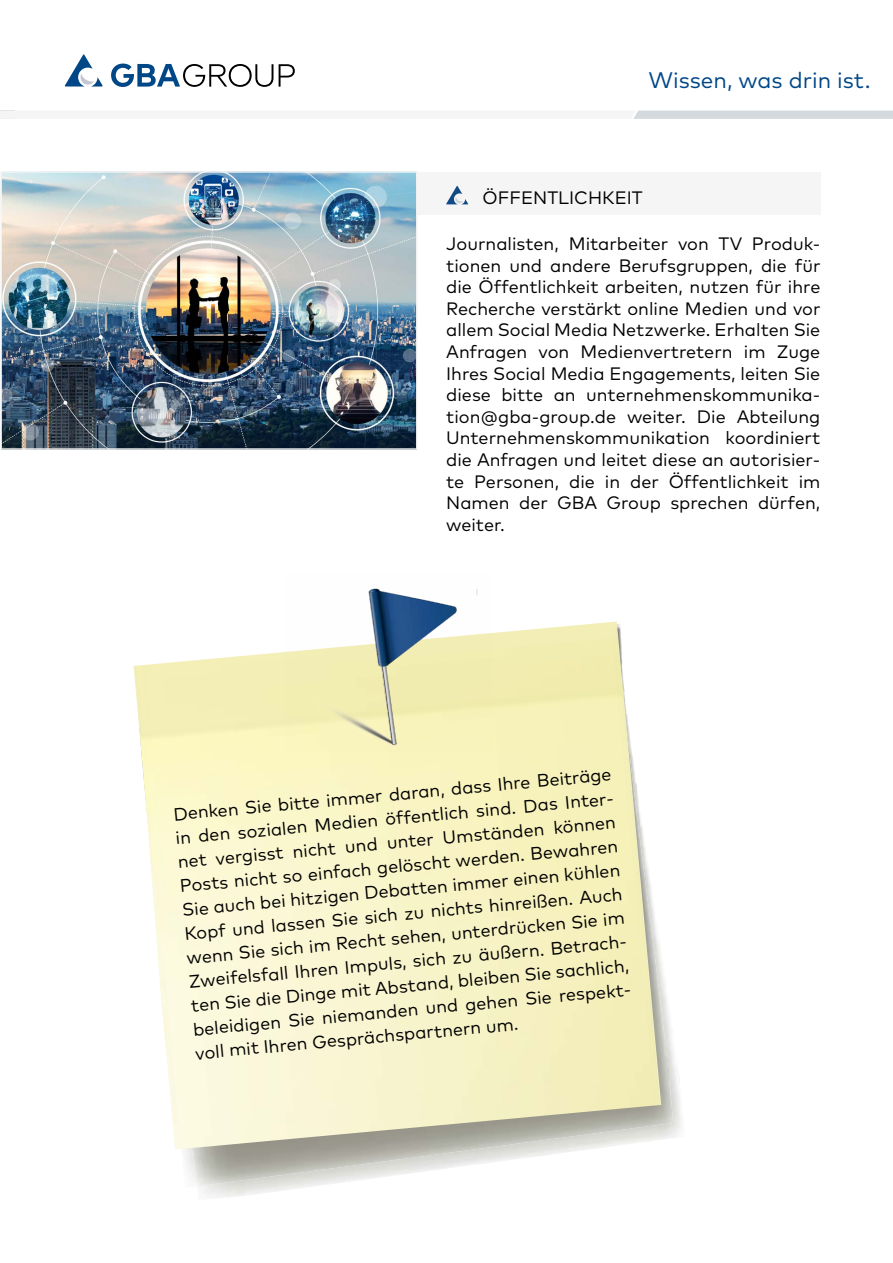
<style>
.page{position:relative;width:893px;height:1263px;background:#fff}
.page>*{position:absolute;margin:0;border:0;box-sizing:border-box;transform-origin:0 0}
.t1{font:22.5px "Mark Pro";color:#004787}
.t2{font:18px/21.6px "Mark W1 G";color:#000;text-align:justify}
.t3{font:18px/24px "Mark Pro";color:#000}
</style>
<div class="page">
<div style="left:0;top:172px;width:820px;height:42px;background:#f5f5f5"></div>
<svg style="left:0;top:111px;width:893px;height:8px"></svg>
<svg style="left:64px;top:54px;width:39px;height:33px"></svg>
<svg style="left:279px;top:64px;width:16px;height:23px"></svg>
<svg style="left:111px;top:64px;width:162px;height:23px"></svg>
<img style="left:3px;top:174px;width:412px;height:273px">
<div style="left:0;top:171px;width:418px;height:279px;border:2px solid #f5f5f5"></div>
<svg style="left:446px;top:185px;width:22px;height:19px"></svg>
<img style="left:175px;top:950px;width:498px;height:236px">
<img style="left:133px;top:621px;width:528px;height:528px">
<img style="left:285px;top:588px;width:208px;height:164px">
<p class="t1" style="left:648px;top:64px;width:224px">Wissen, was drin ist.</p>
<p class="t3" style="left:483px;top:185px;width:162px">ÖFFENTLICHKEIT</p>
<p class="t2" style="left:446px;top:232px;width:376px">Journalisten, Mitarbeiter von TV Produk&shy;tionen und andere Berufsgruppen, die für die Öffentlichkeit arbeiten, nutzen für ihre Recherche verstärkt online Medien und vor allem Social Media Netzwerke. Erhalten Sie Anfragen von Medienvertretern im Zuge Ihres Social Media Engagements, leiten Sie diese bitte an unternehmenskommunika&shy;tion@gba-group.de weiter. Die Abteilung Unternehmenskommunikation koordiniert die Anfragen und leitet diese an autorisier&shy;te Personen, die in der Öffentlichkeit im Namen der GBA Group sprechen dürfen, weiter.</p>
<p class="t3" style="left:172px;top:800px;width:444px;rotate:-5deg">Denken Sie bitte immer daran, dass Ihre Beiträge in den sozialen Medien öffentlich sind. Das Inter&shy;net vergisst nicht und unter Umständen können Posts nicht so einfach gelöscht werden. Bewahren Sie auch bei hitzigen Debatten immer einen kühlen Kopf und lassen Sie sich zu nichts hinreißen. Auch wenn Sie sich im Recht sehen, unterdrücken Sie im Zweifelsfall Ihren Impuls, sich zu äußern. Betrach&shy;ten Sie die Dinge mit Abstand, bleiben Sie sachlich, beleidigen Sie niemanden und gehen Sie respekt&shy;voll mit Ihren Gesprächspartnern um.</p>
</div>
